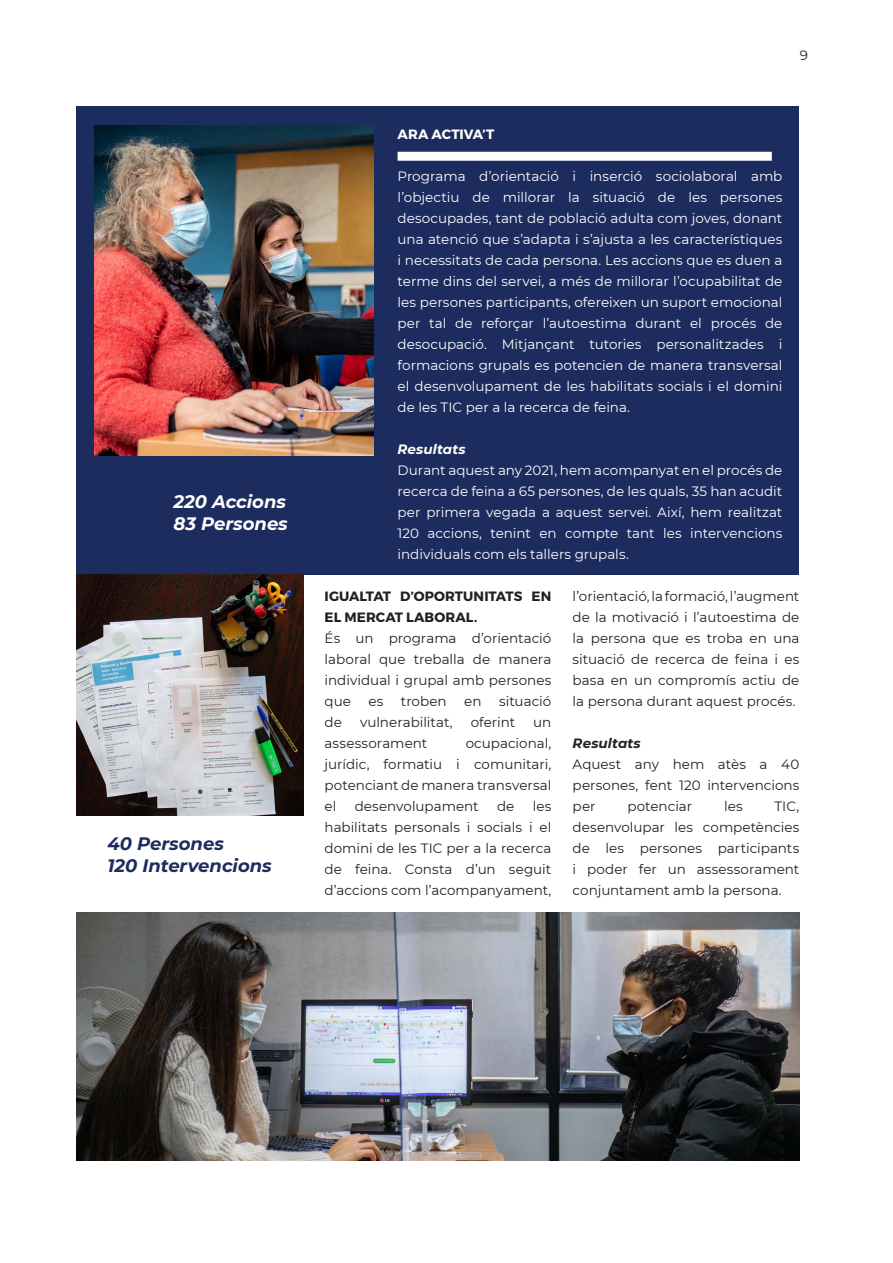
<style>
.page{position:relative;width:893px;height:1263px;background:#fff}
.page>*{position:absolute;margin:0;border:0;box-sizing:border-box;transform-origin:0 0}
.t1{font:italic 700 18px "Montserrat";color:#1d2c5e}
.t2{font:italic 700 18px "Montserrat";color:#fff}
.Box1_BodyText_White{font:13.5px/21px "Montserrat";color:#fff;text-align:justify}
.Box2_BodyText_Black{font:13.5px/21px "Montserrat";color:#231f20;text-align:justify}
.Box2_BodyText_Black-2{font:700 13.5px/21px "Montserrat";letter-spacing:.005em;color:#231f20}
.Box1_BodyText_White-2{font:700 13.5px "Montserrat";color:#fff}
.Box1_BodyText_White-3{font:italic 700 13.5px "Montserrat";letter-spacing:.005em;color:#fff}
.Box2_BodyText_Black-3{font:italic 700 13.5px "Montserrat";letter-spacing:.005em;color:#231f20}
</style>
<div class="page">
<div style="left:77px;top:106px;width:722px;height:469px;background:#1d2c5e"></div>
<img style="left:95px;top:125px;width:278px;height:330px">
<img style="left:77px;top:575px;width:226px;height:240px">
<img style="left:77px;top:913px;width:722px;height:248px">
<div style="left:398px;top:152px;width:374px;height:9px;background:#fff"></div>
<p class="t2" style="left:173px;top:489px;width:114px">220 Accions</p>
<p class="t2" style="left:173px;top:510px;width:116px">83 Persones</p>
<p class="t1" style="left:108px;top:831px;width:118px">40 Persones</p>
<p class="t1" style="left:108px;top:852px;width:166px">120 Intervencions</p>
<p class="Box2_BodyText_Black" style="left:800px;top:44px;width:10px">9</p>
<p class="Box1_BodyText_White-2" style="left:398px;top:125px;width:98px">ARA ACTIVA’T</p>
<p class="Box1_BodyText_White" style="left:398px;top:165px;width:386px">Programa d’orientació i inserció sociolaboral amb l’objectiu de millorar la situació de les persones desocupades, tant de població adulta com joves, donant una atenció que s’adapta i s’ajusta a les característiques i necessitats de cada persona. Les accions que es duen a terme dins del servei, a més de millorar l’ocupabilitat de les persones participants, ofereixen un suport emocional per tal de reforçar l’autoestima durant el procés de desocupació. Mitjançant tutories personalitzades i formacions grupals es potencien de manera transversal el desenvolupament de les habilitats socials i el domini de les TIC per a la recerca de feina.</p>
<p class="Box1_BodyText_White-3" style="left:398px;top:439px;width:70px">Resultats</p>
<p class="Box1_BodyText_White" style="left:398px;top:459px;width:386px">Durant aquest any 2021, hem acompanyat en el procés de recerca de feina a 65 persones, de les quals, 35 han acudit per primera vegada a aquest servei. Així, hem realitzat 120 accions, tenint en compte tant les intervencions individuals com els tallers grupals.</p>
<p class="Box2_BodyText_Black-2" style="left:325px;top:586px;width:228px">IGUALTAT D’OPORTUNITATS EN<br>EL MERCAT LABORAL.</p>
<p class="Box2_BodyText_Black" style="left:325px;top:628px;width:228px">És un programa d’orientació laboral que treballa de manera individual i grupal amb persones que</p>
<p class="Box2_BodyText_Black" style="left:573px;top:586px;width:228px">l’orientació, la formació, l’augment de la motivació i l’autoestima de la persona que es troba en una situació de recerca de feina i es basa en un compromís actiu de la persona durant aquest procés.</p>
<p class="Box2_BodyText_Black-3" style="left:573px;top:734px;width:70px">Resultats</p>
<p class="Box2_BodyText_Black" style="left:573px;top:754px;width:228px">Aquest any hem atès a 40 persones, fent 120 intervencions per</p>
<p class="Box2_BodyText_Black" style="left:368px;top:691px;width:16px">es</p>
<p class="Box2_BodyText_Black" style="left:401px;top:691px;width:47px">troben</p>
<p class="Box2_BodyText_Black" style="left:464px;top:691px;width:19px">en</p>
<p class="Box2_BodyText_Black" style="left:499px;top:691px;width:54px">situació</p>
<p class="Box2_BodyText_Black" style="left:325px;top:712px;width:19px">de</p>
<p class="Box2_BodyText_Black" style="left:360px;top:712px;width:94px">vulnerabilitat,</p>
<p class="Box2_BodyText_Black" style="left:471px;top:712px;width:46px">oferint</p>
<p class="Box2_BodyText_Black" style="left:533px;top:712px;width:20px">un</p>
<p class="Box2_BodyText_Black" style="left:325px;top:733px;width:104px">assessorament</p>
<p class="Box2_BodyText_Black" style="left:325px;top:733px;width:228px;text-indent:141px">ocupacional, jurídic, formatiu i comunitari, potenciant de manera transversal el</p>
<p class="Box2_BodyText_Black" style="left:325px;top:796px;width:228px;text-indent:208px">les habilitats personals i socials i el domini de les TIC per a la recerca de feina. Consta d’un seguit d’accions com l’acompanyament,</p>
<p class="Box2_BodyText_Black" style="left:355px;top:796px;width:125px">desenvolupament</p>
<p class="Box2_BodyText_Black" style="left:497px;top:796px;width:19px">de</p>
<p class="Box2_BodyText_Black" style="left:627px;top:796px;width:66px">potenciar</p>
<p class="Box2_BodyText_Black" style="left:724px;top:796px;width:20px">les</p>
<p class="Box2_BodyText_Black" style="left:573px;top:796px;width:228px;text-indent:202px">TIC, desenvolupar les competències de les persones participants i poder fer un assessorament conjuntament amb la persona.</p>
</div>
